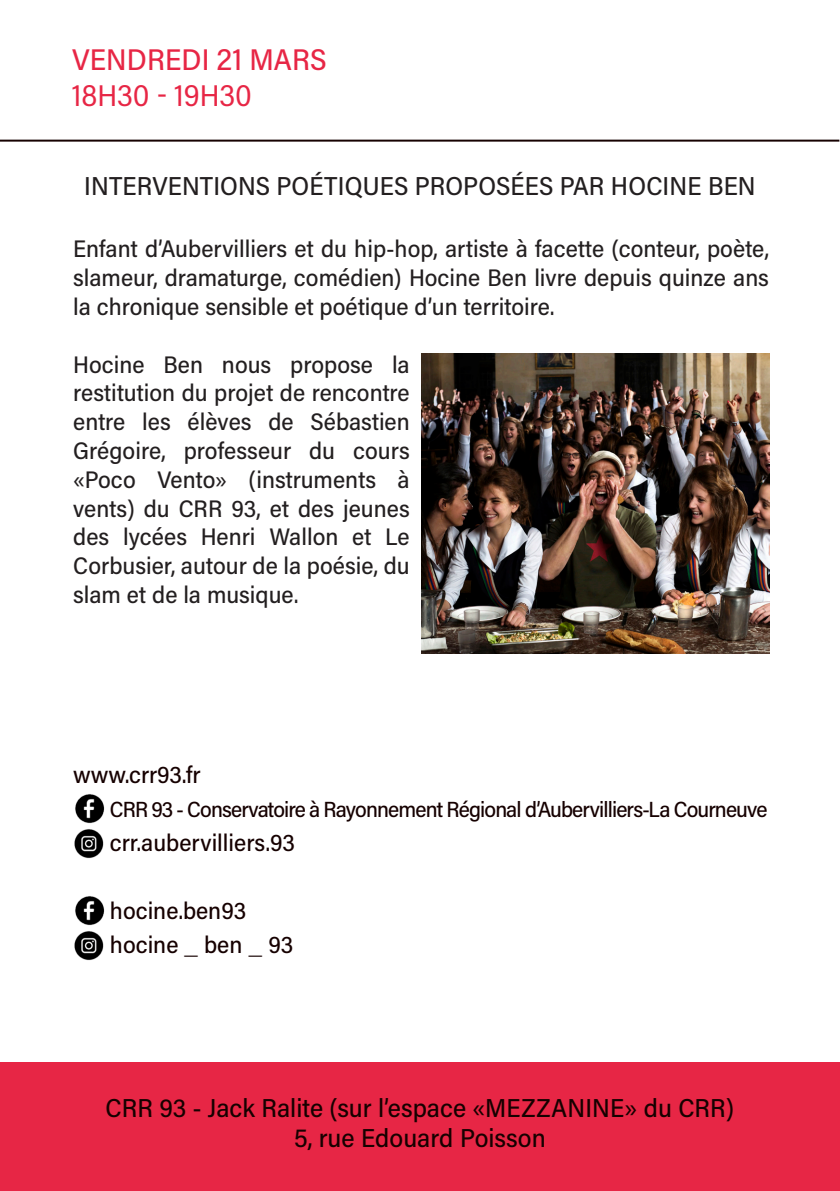
<style>
.page{position:relative;width:840px;height:1191px;background:#fff}
.page>*{position:absolute;margin:0;border:0;box-sizing:border-box;transform-origin:0 0}
.t1{font:30px "Acumin Variable Concept";color:#e72645}
.t2{font:26px "Acumin Variable Concept";color:#160100}
.t3{font:26px "Acumin Variable Concept";letter-spacing:.005em;color:#231f20}
.t4{font:24px/28.8px "Acumin Variable Concept";color:#231f20;text-align:justify}
.t5{font:24px "Acumin Variable Concept";color:#160100}
.t6{font:22px "Acumin Variable Concept";letter-spacing:-.04em;color:#160100}
.s1{font-family:"Microsoft Sans Serif"}
</style>
<div class="page">
<hr style="left:0;top:140px;width:838px;height:2px;background:#160100">
<img style="left:75px;top:794px;width:29px;height:29px">
<img style="left:74px;top:829px;width:30px;height:29px">
<img style="left:75px;top:896px;width:29px;height:29px">
<img style="left:74px;top:931px;width:30px;height:29px">
<div style="left:0;top:1063px;width:839px;height:128px;background:#e72645"></div>
<img style="left:421px;top:353px;width:347px;height:300px">
<p class="t1" style="left:72px;top:39px;width:256px">VENDREDI 21 MARS</p>
<p class="t1" style="left:72px;top:75px;width:181px">18H30 - 19H30</p>
<p class="t3" style="left:84px;top:168px;width:672px">INTERVENTIONS POÉTIQUES PROPOSÉES PAR HOCINE BEN</p>
<p class="t4" style="left:73px;top:233px;width:697px">Enfant d’Aubervilliers et du hip-hop, artiste à facette (conteur, poète, slameur, dramaturge, comédien) Hocine Ben livre depuis quinze ans la chronique sensible et poétique d’un territoire.</p>
<p class="t4" style="left:73px;top:349px;width:338px">Hocine Ben nous propose la restitution du projet de rencontre entre les élèves de Sébastien Grégoire, professeur du cours «Poco Vento» (instruments à vents) du CRR 93, et des jeunes des lycées Henri Wallon et Le Corbusier, autour de la poésie, du slam et de la musique.</p>
<p class="t5" style="left:73px;top:758px;width:129px">www.crr93.fr</p>
<p class="t6" style="left:110px;top:794px;width:659px">CRR 93 - Conservatoire à Rayonnement Régional d’Aubervilliers-La Courneuve</p>
<p class="t5" style="left:110px;top:826px;width:186px">crr.aubervilliers.93</p>
<p class="t5" style="left:110px;top:894px;width:138px">hocine.ben93</p>
<p class="t5" style="left:110px;top:928px;width:185px">hocine <span class="s1">_</span> ben <span class="s1">_</span> 93</p>
<p class="t2" style="left:106px;top:1090px;width:629px">CRR 93 - Jack Ralite (sur l’espace «MEZZANINE» du CRR)</p>
<p class="t2" style="left:294px;top:1120px;width:253px">5, rue Edouard Poisson</p>
</div>
